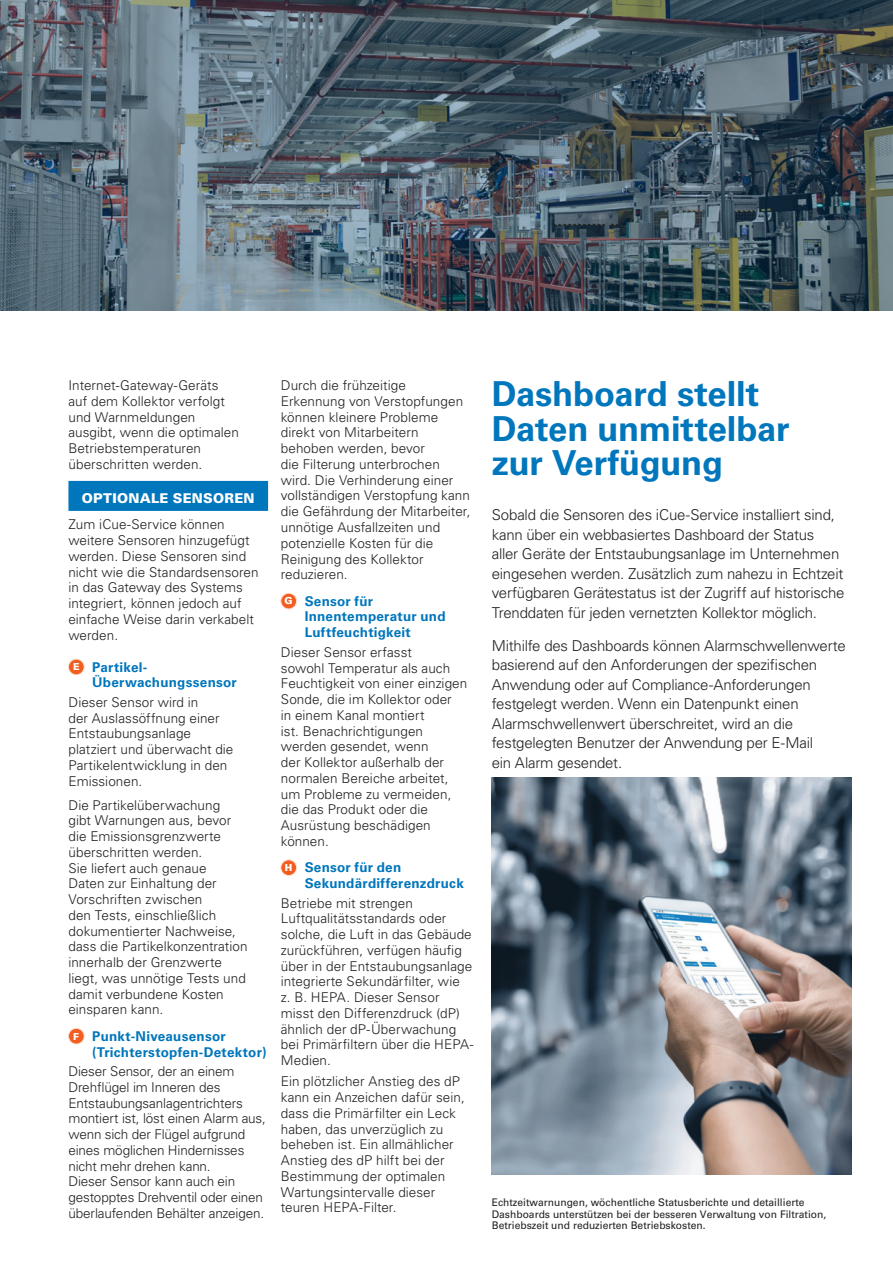
<style>
.page{position:relative;width:893px;height:1263px;background:#fff}
.page>*{position:absolute;margin:0;border:0;box-sizing:border-box;transform-origin:0 0}
.t1{font:700 34.5px/34.5px "Univers";letter-spacing:-.01em;color:#0076bc}
.t2{font:300 15px/19.5px "Univers LT Pro 45";letter-spacing:-.015em;color:#231f20}
.t3{font:300 13.5px/15.8px "Univers LT Pro 45";letter-spacing:.005em;color:#231f20}
.t4{font:700 13.5px/15.8px "Univers";letter-spacing:.02em;color:#0076bc}
.t5{font:900 13.5px "Univers LT Pro 75";letter-spacing:.015em;color:#fff}
.t6{font:10.5px/11.2px "Univers LT Pro 55 Roman";color:#231f20}
.s1{font-family:"Univers LT Pro 75";font-weight:900;font-size:9.75px;color:#fff}
</style>
<div class="page">
<img style="left:0;top:0;width:893px;height:310px">
<img style="left:492px;top:777px;width:360px;height:398px">
<div style="left:68px;top:481px;width:200px;height:30px;background:#0076bc"></div>
<div style="left:68px;top:659px;width:16px;height:16px;background:#f25e21;border-radius:50%"></div>
<div style="left:68px;top:659px;width:17px;height:16px;border:1px solid #fddfcc;border-radius:50%"></div>
<div style="left:68px;top:1028px;width:16px;height:16px;background:#f25e21;border-radius:50%"></div>
<div style="left:68px;top:1028px;width:17px;height:16px;border:1px solid #fddfcc;border-radius:50%"></div>
<div style="left:281px;top:593px;width:16px;height:16px;background:#f25e21;border-radius:50%"></div>
<div style="left:280px;top:593px;width:17px;height:16px;border:1px solid #fddfcc;border-radius:50%"></div>
<div style="left:281px;top:860px;width:16px;height:15px;background:#f25e21;border-radius:50%"></div>
<div style="left:280px;top:859px;width:17px;height:17px;border:1px solid #fddfcc;border-radius:50%"></div>
<p class="t3" style="left:68px;top:377px;width:172px">Internet-Gateway-Geräts auf dem Kollektor verfolgt und Warnmeldungen ausgibt, wenn die optimalen<br>Betriebstemperaturen überschritten werden.</p>
<p class="t5" style="left:82px;top:490px;width:174px">OPTIONALE SENSOREN</p>
<p class="t3" style="left:68px;top:517px;width:192px">Zum iCue-Service können weitere Sensoren hinzugefügt werden. Diese Sensoren sind nicht wie die Standardsensoren in das Gateway des Systems integriert, können jedoch auf einfache Weise darin verkabelt werden.</p>
<p class="t4" style="left:92px;top:659px;width:146px;text-indent:-19px"><span class="s1">E</span> Partikel-<br>Überwachungssensor</p>
<p class="t3" style="left:68px;top:694px;width:167px">Dieser Sensor wird in<br>der Auslassöffnung einer<br>Entstaubungsanlage platziert und überwacht die<br>Partikelentwicklung in den<br>Emissionen.</p>
<p class="t3" style="left:68px;top:797px;width:181px">Die Partikelüberwachung<br>gibt Warnungen aus, bevor die Emissionsgrenzwerte überschritten werden.<br>Sie liefert auch genaue<br>Daten zur Einhaltung der<br>Vorschriften zwischen<br>den Tests, einschließlich dokumentierter Nachweise, dass die Partikelkonzentration innerhalb der Grenzwerte liegt, was unnötige Tests und damit verbundene Kosten einsparen kann.</p>
<p class="t4" style="left:92px;top:1028px;width:176px;text-indent:-19px"><span class="s1">F</span> Punkt-Niveausensor (Trichterstopfen-Detektor)</p>
<p class="t3" style="left:68px;top:1063px;width:199px">Dieser Sensor, der an einem<br>Drehflügel im Inneren des<br>Entstaubungsanlagentrichters montiert ist, löst einen Alarm aus, wenn sich der Flügel aufgrund eines möglichen Hindernisses nicht mehr drehen kann.<br>Dieser Sensor kann auch ein gestopptes Drehventil oder einen überlaufenden Behälter anzeigen.</p>
<p class="t3" style="left:281px;top:377px;width:191px">Durch die frühzeitige<br>Erkennung von Verstopfungen können kleinere Probleme direkt von Mitarbeitern behoben werden, bevor<br>die Filterung unterbrochen wird. Die Verhinderung einer vollständigen Verstopfung kann die Gefährdung der Mitarbeiter, unnötige Ausfallzeiten und potenzielle Kosten für die<br>Reinigung des Kollektor reduzieren.</p>
<p class="t4" style="left:305px;top:593px;width:142px;text-indent:-20px"><span class="s1">G</span> Sensor für<br>Innentemperatur und<br>Luftfeuchtigkeit</p>
<p class="t3" style="left:281px;top:644px;width:188px">Dieser Sensor erfasst<br>sowohl Temperatur als auch<br>Feuchtigkeit von einer einzigen<br>Sonde, die im Kollektor oder<br>in einem Kanal montiert<br>ist. Benachrichtigungen werden gesendet, wenn<br>der Kollektor außerhalb der normalen Bereiche arbeitet, um Probleme zu vermeiden, die das Produkt oder die<br>Ausrüstung beschädigen können.</p>
<p class="t4" style="left:305px;top:860px;width:161px;text-indent:-20px"><span class="s1">H</span> Sensor für den<br>Sekundärdifferenzdruck</p>
<p class="t3" style="left:281px;top:895px;width:194px">Betriebe mit strengen<br>Luftqualitätsstandards oder solche, die Luft in das Gebäude zurückführen, verfügen häufig über in der Entstaubungsanlage integrierte Sekundärfilter, wie<br>z. B. HEPA. Dieser Sensor misst den Differenzdruck (dP) ähnlich der dP-Überwachung bei Primärfiltern über die HEPA-<br>Medien.</p>
<p class="t3" style="left:281px;top:1074px;width:185px">Ein plötzlicher Anstieg des dP kann ein Anzeichen dafür sein, dass die Primärfilter ein Leck haben, das unverzüglich zu beheben ist. Ein allmählicher<br>Anstieg des dP hilft bei der<br>Bestimmung der optimalen<br>Wartungsintervalle dieser teuren HEPA-Filter.</p>
<h1 class="t1" style="left:492px;top:377px;width:299px">Dashboard stellt<br>Daten unmittelbar zur Verfügung</h1>
<p class="t2" style="left:492px;top:505px;width:354px">Sobald die Sensoren des iCue-Service installiert sind, kann über ein webbasiertes Dashboard der Status aller Geräte der Entstaubungsanlage im Unternehmen eingesehen werden. Zusätzlich zum nahezu in Echtzeit verfügbaren Gerätestatus ist der Zugriff auf historische Trenddaten für jeden vernetzten Kollektor möglich.</p>
<p class="t2" style="left:492px;top:635px;width:356px">Mithilfe des Dashboards können Alarmschwellenwerte basierend auf den Anforderungen der spezifischen Anwendung oder auf Compliance-Anforderungen festgelegt werden. Wenn ein Datenpunkt einen Alarmschwellenwert überschreitet, wird an die festgelegten Benutzer der Anwendung per E-Mail<br>ein Alarm gesendet.</p>
<p class="t6" style="left:492px;top:1197px;width:336px">Echtzeitwarnungen, wöchentliche Statusberichte und detaillierte<br>Dashboards unterstützen bei der besseren Verwaltung von Filtration,<br>Betriebszeit und reduzierten Betriebskosten.</p>
</div>
